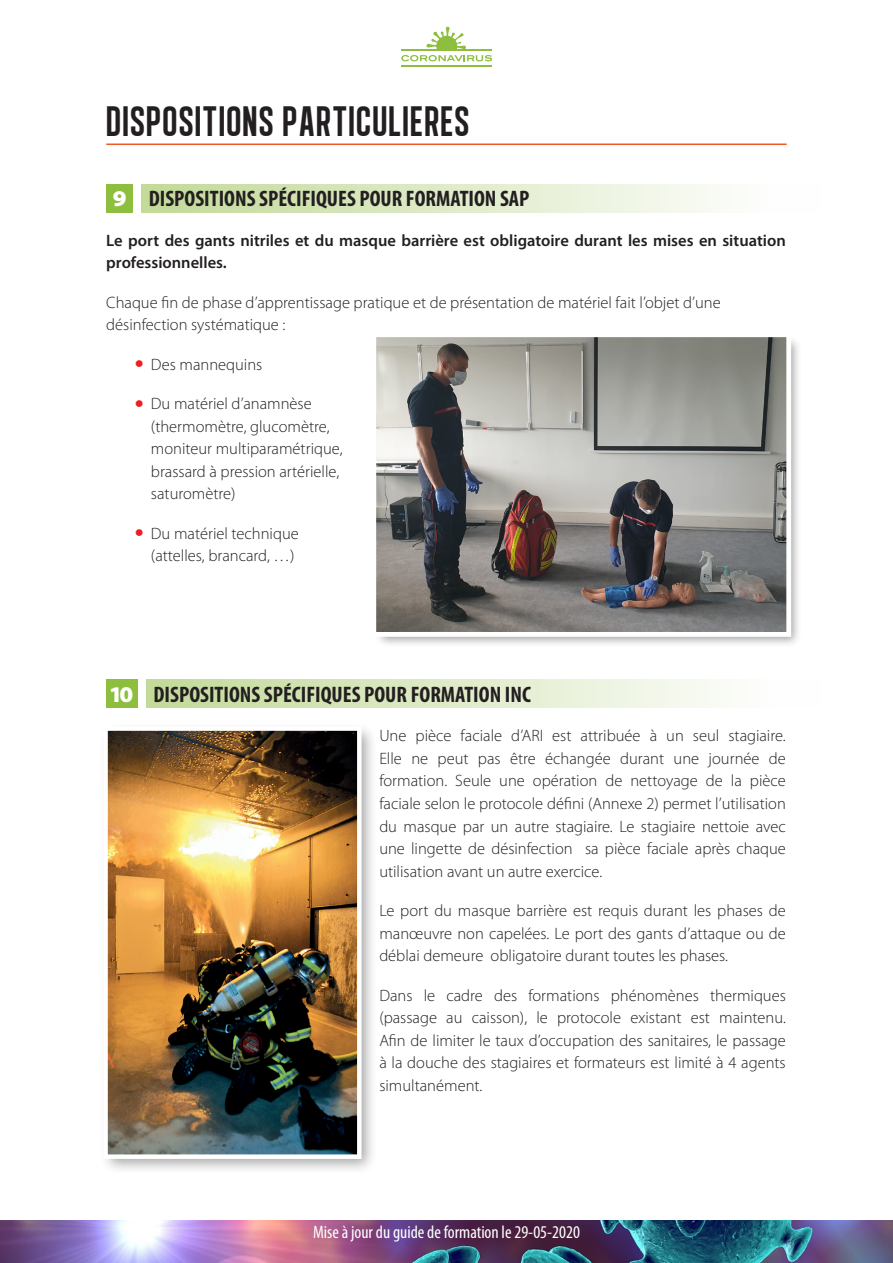
<style>
.page{position:relative;width:893px;height:1263px;background:#fff}
.page>*{position:absolute;margin:0;border:0;box-sizing:border-box;transform-origin:0 0}
.t1{font:43.5px "Algre Sans NC";letter-spacing:.03em;color:#231f20}
.t2{font:700 condensed 22.5px "Myriad Pro";color:#231f20}
.t3{font:900 semi-expanded 22.5px "Myriad Pro";color:#fff}
.t4{font:condensed 18px "Myriad Pro";color:#fff}
.t5{font:300 16.5px/22.5px "Myriad Pro";color:#231f20;text-align:justify}
.t6{font:600 16.5px/22.5px "Myriad Pro";color:#231f20}
.s1{font-weight:600;font-size:28.5px;color:#ee1d23}
</style>
<div class="page">
<hr style="left:401px;top:65px;width:91px;height:1px;background:#8dbe3e">
<svg style="left:401px;top:27px;width:91px;height:34px"></svg>
<div style="left:141px;top:184px;width:680px;height:28px;background:linear-gradient(to right,#c2d998,#fff)"></div>
<div style="left:146px;top:679px;width:675px;height:29px;background:linear-gradient(to right,#c2d998,#fff)"></div>
<div style="left:106px;top:184px;width:27px;height:28px;background:#8dbe3e"></div>
<div style="left:106px;top:679px;width:32px;height:29px;background:#8dbe3e"></div>
<hr style="left:106px;top:144px;width:681px;height:1px;background:#f15921">
<div style="left:375px;top:336px;width:427px;height:311px;background:#231f20;opacity:.4"></div>
<svg style="left:375px;top:336px;width:419px;height:303px;background:#8c8a87"></svg>
<div style="left:100px;top:723px;width:278px;height:452px;background:#231f20;opacity:.4"></div>
<img style="left:101px;top:724px;width:263px;height:437px">
<img style="left:0;top:1220px;width:893px;height:43px">
<p class="t1" style="left:106px;top:98px;width:365px">DISPOSITIONS PARTICULIERES</p>
<p class="t2" style="left:149px;top:185px;width:382px">DISPOSITIONS SPÉCIFIQUES POUR FORMATION SAP</p>
<p class="t6" style="left:106px;top:228px;width:681px">Le port des gants nitriles et du masque barrière est obligatoire durant les mises en situation professionnelles.</p>
<p class="t5" style="left:106px;top:291px;width:616px">Chaque fin de phase d’apprentissage pratique et de présentation de matériel fait l’objet d’une désinfection systématique :</p>
<p class="t5" style="left:135px;top:353px;width:129px"><span class="s1">•</span> Des mannequins</p>
<p class="t5" style="left:151px;top:392px;width:193px;text-align:left;text-indent:-16px"><span class="s1">•</span> Du matériel d’anamnèse (thermomètre, glucomètre, moniteur multiparamétrique, brassard à pression artérielle, saturomètre)</p>
<p class="t5" style="left:135px;top:522px;width:165px;text-align:right"><span class="s1">•</span> Du matériel technique (attelles, brancard, …)</p>
<p class="t3" style="left:113px;top:184px;width:15px">9</p>
<p class="t3" style="left:109px;top:679px;width:26px">10</p>
<p class="t2" style="left:154px;top:680px;width:379px">DISPOSITIONS SPÉCIFIQUES POUR FORMATION INC</p>
<p class="t5" style="left:379px;top:724px;width:408px">Une pièce faciale d’ARI est attribuée à un seul stagiaire.<br>Elle ne peut pas être échangée durant une journée de formation. Seule une opération de nettoyage de la pièce faciale selon le protocole défini (Annexe 2) permet l’utilisation du masque par un autre stagiaire. Le stagiaire nettoie avec une lingette de désinfection sa pièce faciale après chaque utilisation avant un autre exercice.</p>
<p class="t5" style="left:379px;top:899px;width:408px">Le port du masque barrière est requis durant les phases de manœuvre non capelées. Le port des gants d’attaque ou de déblai demeure obligatoire durant toutes les phases.</p>
<p class="t5" style="left:379px;top:984px;width:408px">Dans le cadre des formations phénomènes thermiques (passage au caisson), le protocole existant est maintenu.<br>Afin de limiter le taux d’occupation des sanitaires, le passage à la douche des stagiaires et formateurs est limité à 4 agents simultanément.</p>
<p class="t4" style="left:313px;top:1221px;width:268px">Mise à jour du guide de formation le 29-05-2020</p>
</div>
